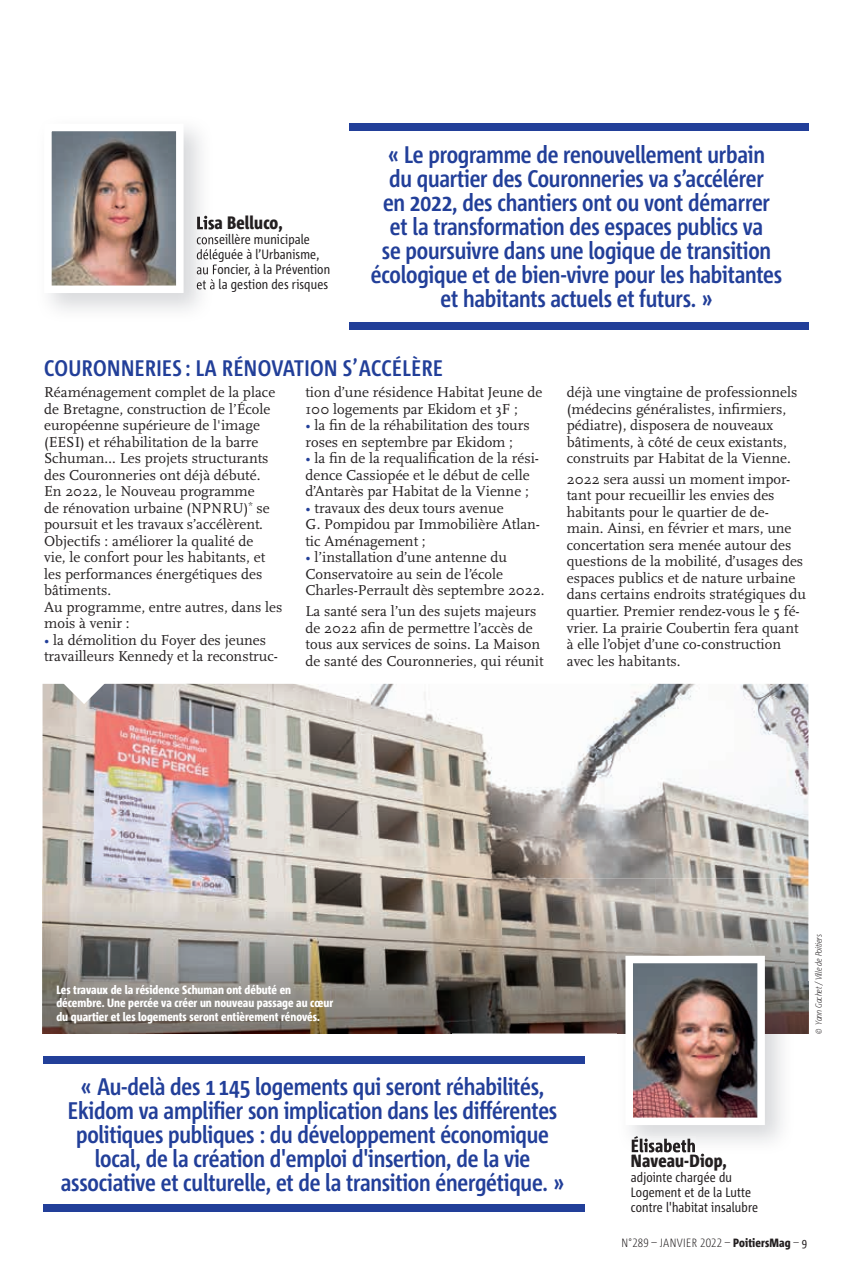
<style>
.page{position:relative;width:851px;height:1276px;background:#fff}
.page>*{position:absolute;margin:0;border:0;box-sizing:border-box;transform-origin:0 0}
.t1{font:700 24px/24px "Corpid C1 Cd";letter-spacing:-.01em;color:#223f99;text-align:center}
.t2{font:700 22.5px "Corpid C1 Cd";letter-spacing:.02em;color:#223f99}
.t3{font:800 18px "Corpid C1 Cd";letter-spacing:.01em;color:#231f20}
.t4{font:15px/16.5px "Scala OT";color:#231f20}
.t5{font:13.5px/15px "Corpid C1 Cd";letter-spacing:.01em;color:#231f20}
.t6{font:800 12px/13.5px "Corpid C1 Cd";color:#fff}
.t7{font:300 12px "Corpid C1 Cd";letter-spacing:.01em;color:#231f20}
.t8{font:italic 300 9px "Corpid C1 Cd";letter-spacing:-.02em;color:#231f20}
.s1{color:#223f99}
.s2{font-weight:800}
.s3{font-weight:400}
</style>
<div class="page">
<img style="left:43px;top:684px;width:765px;height:194px">
<div style="left:43px;top:1204px;width:542px;height:8px;background:#223f99"></div>
<svg style="left:60px;top:683px;width:48px;height:21px"></svg>
<img style="left:49px;top:128px;width:158px;height:183px">
<img style="left:197px;top:216px;width:16px;height:16px">
<img style="left:197px;top:234px;width:16px;height:13px">
<img style="left:197px;top:249px;width:16px;height:13px">
<img style="left:197px;top:264px;width:16px;height:12px">
<img style="left:197px;top:279px;width:16px;height:13px">
<img style="left:49px;top:128px;width:134px;height:165px">
<div style="left:43px;top:1056px;width:542px;height:7px;background:#223f99"></div>
<div style="left:349px;top:322px;width:459px;height:8px;background:#223f99"></div>
<div style="left:349px;top:124px;width:459px;height:7px;background:#223f99"></div>
<img style="left:43px;top:878px;width:612px;height:155px">
<img style="left:655px;top:878px;width:153px;height:103px">
<img style="left:794px;top:981px;width:14px;height:52px">
<img style="left:617px;top:947px;width:177px;height:206px">
<img style="left:631px;top:1136px;width:64px;height:16px">
<img style="left:617px;top:1033px;width:177px;height:1px">
<img style="left:625px;top:955px;width:139px;height:170px">
<p class="t3" style="left:196px;top:212px;width:88px">Lisa Belluco,</p>
<p class="t5" style="left:196px;top:232px;width:135px">conseillère municipale déléguée à l’Urbanisme, au Foncier, à la Prévention et à la gestion des risques</p>
<p class="t1" style="left:371px;top:142px;width:412px">« Le programme de renouvellement urbain<br>du quartier des Couronneries va s’accélérer<br>en 2022, des chantiers ont ou vont démarrer<br>et la transformation des espaces publics va<br>se poursuivre dans une logique de transition écologique et de bien-vivre pour les habitantes et habitants actuels et futurs. »</p>
<h2 class="t2" style="left:44px;top:354px;width:400px">COURONNERIES : LA RÉNOVATION S’ACCÉLÈRE</h2>
<p class="t4" style="left:44px;top:384px;width:240px">Réaménagement complet de la place de Bretagne, construction de l’École européenne supérieure de l'image (EESI) et réhabilitation de la barre<br>Schuman… Les projets structurants des Couronneries ont déjà débuté.<br>En 2022, le Nouveau programme<br>de rénovation urbaine (NPNRU)<sup>*</sup> se poursuit et les travaux s’accélèrent.<br>Objectifs : améliorer la qualité de<br>vie, le confort pour les habitants, et les performances énergétiques des bâtiments.<br>Au programme, entre autres, dans les mois à venir :</p>
<p class="t4" style="left:44px;top:632px;width:235px"><span class="s1">•</span> la démolition du Foyer des jeunes travailleurs Kennedy et la reconstruc-</p>
<p class="t4" style="left:305px;top:384px;width:238px">tion d’une résidence Habitat Jeune de<br>100 logements par Ekidom et 3F ;</p>
<p class="t4" style="left:305px;top:417px;width:226px"><span class="s1">•</span> la fin de la réhabilitation des tours roses en septembre par Ekidom ;</p>
<p class="t4" style="left:305px;top:450px;width:235px"><span class="s1">•</span> la fin de la requalification de la rési&shy;dence Cassiopée et le début de celle d’Antarès par Habitat de la Vienne ;</p>
<p class="t4" style="left:305px;top:500px;width:236px"><span class="s1">•</span> travaux des deux tours avenue<br>G. Pompidou par Immobilière Atlan&shy;tic Aménagement ;</p>
<p class="t4" style="left:305px;top:549px;width:240px"><span class="s1">•</span> l’installation d’une antenne du<br>Conservatoire au sein de l’école<br>Charles-Perrault dès septembre 2022.</p>
<p class="t4" style="left:305px;top:603px;width:240px">La santé sera l’un des sujets majeurs de 2022 afin de permettre l’accès de tous aux services de soins. La Maison de santé des Couronneries, qui réunit</p>
<p class="t4" style="left:566px;top:384px;width:232px">déjà une vingtaine de professionnels (médecins généralistes, infirmiers, pédiatre), disposera de nouveaux bâtiments, à côté de ceux existants, construits par Habitat de la Vienne.</p>
<p class="t4" style="left:566px;top:471px;width:241px">2022 sera aussi un moment impor&shy;tant pour recueillir les envies des habitants pour le quartier de de&shy;main. Ainsi, en février et mars, une concertation sera menée autour des questions de la mobilité, d’usages des espaces publics et de nature urbaine dans certains endroits stratégiques du quartier. Premier rendez-vous le 5 fé&shy;vrier. La prairie Coubertin fera quant à elle l’objet d’une co-construction avec les habitants.</p>
<p class="t6" style="left:56px;top:982px;width:278px">Les travaux de la résidence Schuman ont débuté en décembre. Une percée va créer un nouveau passage au cœur du quartier et les logements seront entièrement rénovés.</p>
<p class="t1" style="left:61px;top:1074px;width:505px">« Au-delà des 1 145 logements qui seront réhabilités, Ekidom va amplifier son implication dans les différentes politiques publiques : du développement économique local, de la création d'emploi d'insertion, de la vie associative et culturelle, et de la transition énergétique. »</p>
<p class="t8" style="left:812px;top:1033px;width:101px;rotate:-90deg">© Yann Gachet /Ville de Poitiers</p>
<p class="t3" style="left:630px;top:1149px;width:97px">Naveau-Diop,</p>
<p class="t5" style="left:630px;top:1169px;width:129px">adjointe chargée du<br>Logement et de la Lutte contre l'habitat insalubre</p>
<p class="t7" style="left:621px;top:1235px;width:187px">N°289 – JANVIER 2022 – <span class="s2">PoitiersMag</span> – <span class="s3">9</span></p>
</div>
